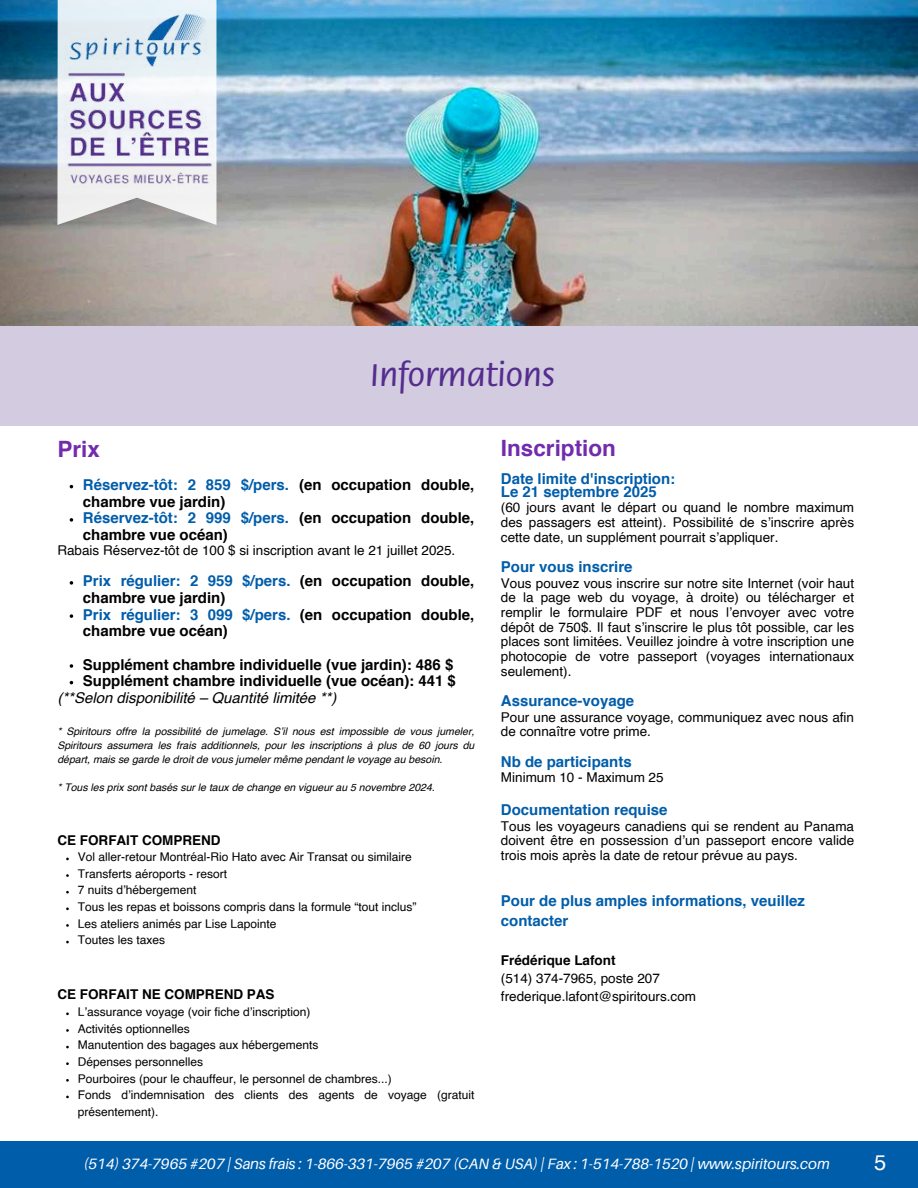
<style>
.page{position:relative;width:918px;height:1188px;background:#fff}
.page>*{position:absolute;margin:0;border:0;box-sizing:border-box;transform-origin:0 0}
.t1{font:500 34.5px "Flora Std";color:#552d8e}
.t2{font:700 22.5px "Helvetica";color:#722bad}
.t3{font:21.75px "Helvetica";color:#fff}
.t4{font:700 15px/16.6px "Helvetica";color:#000}
.t5{font:700 15px/12.3px "Helvetica";color:#005daa}
.t6{font:italic 15px "Aileron";color:#fff}
.t7{font:italic 15px "Helvetica";color:#000}
.t8{font:13.5px/14.7px "Helvetica";color:#000;text-align:justify}
.t9{font:700 13.5px "Helvetica";color:#000}
.t10{font:12px/16.6px "Helvetica";color:#000}
.t11{font:italic 10.5px/14px "Helvetica";color:#000;text-align:justify}
.s1{color:#005daa}
</style>
<div class="page">
<div style="left:0;top:1141px;width:918px;height:47px;background:#005daa"></div>
<div style="left:0;top:326px;width:918px;height:99px;background:#d3cbe0"></div>
<img style="left:0;top:0;width:918px;height:326px">
<svg style="left:57px;top:0;width:159px;height:225px"></svg>
<img style="left:57px;top:9px;width:159px;height:179px">
<svg style="left:70px;top:518px;width:3px;height:4px"></svg>
<svg style="left:70px;top:581px;width:3px;height:4px"></svg>
<svg style="left:70px;top:614px;width:3px;height:4px"></svg>
<svg style="left:70px;top:664px;width:3px;height:4px"></svg>
<h1 class="t1" style="left:370px;top:360px;width:186px">Informations</h1>
<h2 class="t2" style="left:57px;top:440px;width:44px">Prix</h2>
<p class="t4" style="left:83px;top:478px;width:393px"><span class="s1">Réservez-tôt: 2 859 $/pers.</span> (en occupation double, chambre vue jardin)<br><span class="s1">Réservez-tôt: 2 999 $/pers.</span> (en occupation double, chambre vue océan)</p>
<p class="t8" style="left:57px;top:544px;width:399px">Rabais Réservez-tôt de 100 $ si inscription avant le 21 juillet 2025.</p>
<p class="t4" style="left:83px;top:574px;width:393px"><span class="s1">Prix régulier: 2 959 $/pers.</span> (en occupation double, chambre vue jardin)<br><span class="s1">Prix régulier: 3 099 $/pers.</span> (en occupation double, chambre vue océan)</p>
<p class="t4" style="left:83px;top:657px;width:375px">Supplément chambre individuelle (vue jardin): 486 $<br>Supplément chambre individuelle (vue océan): 441 $</p>
<p class="t7" style="left:57px;top:691px;width:281px">(**Selon disponibilité – Quantité limitée **)</p>
<p class="t11" style="left:57px;top:725px;width:419px">* Spiritours offre la possibilité de jumelage. S’il nous est impossible de vous jumeler, Spiritours assumera les frais additionnels, pour les inscriptions à plus de 60 jours du départ, mais se garde le droit de vous jumeler même pendant le voyage au besoin.</p>
<p class="t11" style="left:57px;top:781px;width:379px">* Tous les prix sont basés sur le taux de change en vigueur au 5 novembre 2024.</p>
<p class="t9" style="left:57px;top:834px;width:165px">CE FORFAIT COMPREND</p>
<p class="t10" style="left:78px;top:850px;width:340px">Vol aller-retour Montréal-Rio Hato avec Air Transat ou similaire Transferts aéroports - resort<br>7 nuits d’hébergement<br>Tous les repas et boissons compris dans la formule “tout inclus” Les ateliers animés par Lise Lapointe<br>Toutes les taxes</p>
<p class="t9" style="left:57px;top:989px;width:219px">CE FORFAIT NE COMPREND PAS</p>
<p class="t10" style="left:78px;top:1004px;width:398px">L’assurance voyage (voir fiche d’inscription)<br>Activités optionnelles<br>Manutention des bagages aux hébergements<br>Dépenses personnelles<br>Pourboires (pour le chauffeur, le personnel de chambres...)<br>Fonds d’indemnisation des clients des agents de voyage (gratuit présentement).</p>
<h2 class="t2" style="left:501px;top:439px;width:116px">Inscription</h2>
<p class="t5" style="left:501px;top:474px;width:176px">Date limite d'inscription:<br>Le 21 septembre 2025</p>
<p class="t8" style="left:501px;top:501px;width:355px">(60 jours avant le départ ou quand le nombre maximum des passagers est atteint). Possibilité de s’inscrire après cette date, un supplément pourrait s’appliquer.</p>
<p class="t5" style="left:501px;top:562px;width:133px">Pour vous inscrire</p>
<p class="t8" style="left:501px;top:577px;width:355px">Vous pouvez vous inscrire sur notre site Internet (voir haut de la page web du voyage, à droite) ou télécharger et remplir le formulaire PDF et nous l’envoyer avec votre dépôt de 750$. Il faut s’inscrire le plus tôt possible, car les places sont limitées. Veuillez joindre à votre inscription une photocopie de votre passeport (voyages internationaux seulement).</p>
<p class="t5" style="left:501px;top:696px;width:135px">Assurance-voyage</p>
<p class="t8" style="left:501px;top:711px;width:355px">Pour une assurance voyage, communiquez avec nous afin de connaître votre prime.</p>
<p class="t5" style="left:501px;top:756px;width:132px">Nb de participants</p>
<p class="t8" style="left:501px;top:771px;width:164px">Minimum 10 - Maximum 25</p>
<p class="t5" style="left:501px;top:805px;width:168px">Documentation requise</p>
<p class="t8" style="left:501px;top:820px;width:355px">Tous les voyageurs canadiens qui se rendent au Panama doivent être en possession d’un passeport encore valide trois mois après la date de retour prévue au pays.</p>
<p class="t5" style="left:501px;top:892px;width:306px;line-height:20.2px">Pour de plus amples informations, veuillez contacter</p>
<p class="t9" style="left:501px;top:954px;width:116px">Frédérique Lafont</p>
<p class="t8" style="left:501px;top:970px;width:197px;line-height:18px">(514) 374-7965, poste 207 frederique.lafont@spiritours.com</p>
<p class="t6" style="left:84px;top:1154px;width:748px">(514) 374-7965 #207 | Sans frais : 1-866-331-7965 #207 (CAN &amp; USA) | Fax : 1-514-788-1520 | www.spiritours.com</p>
<h3 class="t3" style="left:874px;top:1153px;width:14px">5</h3>
</div>
